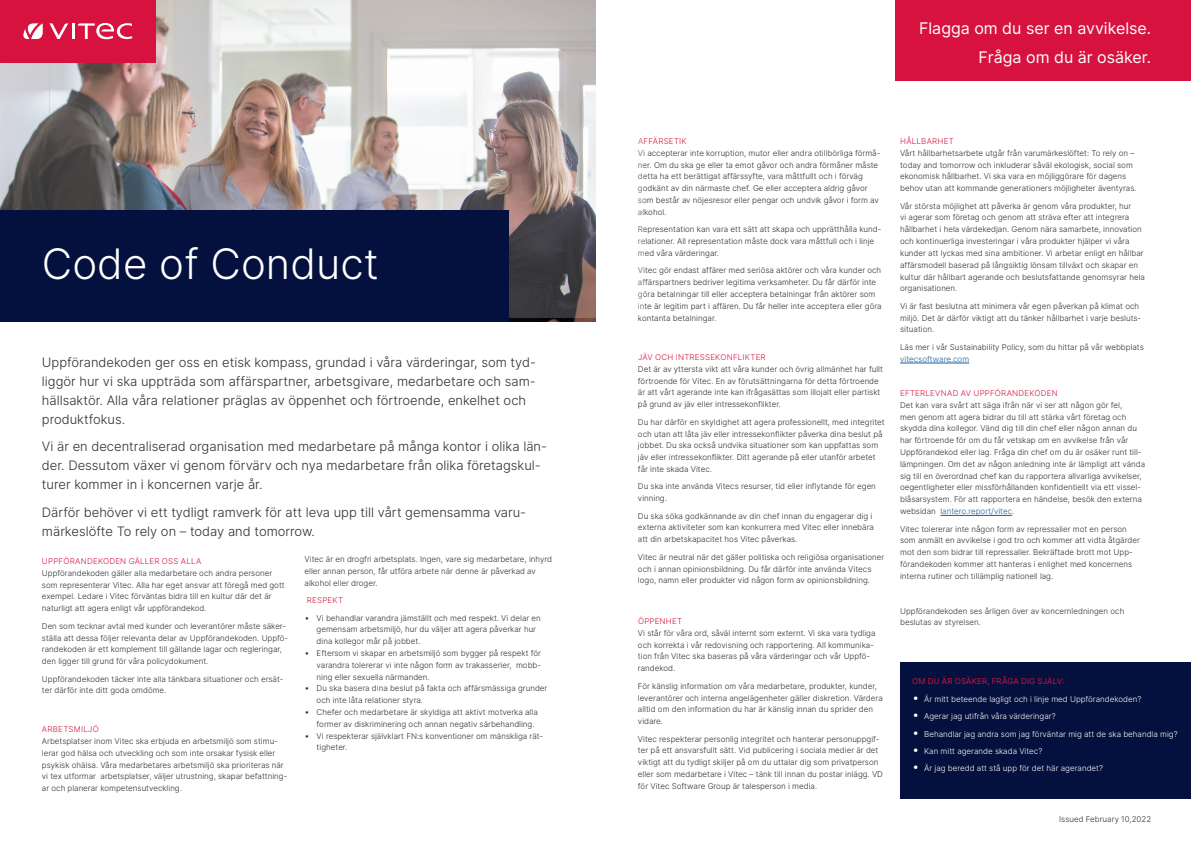
<style>
.page{position:relative;width:1191px;height:842px;background:#fff}
.page>*{position:absolute;margin:0;border:0;box-sizing:border-box;transform-origin:0 0}
.t1{font:300 42px "Inter";color:#fff}
.Preamble_Ingress{font:16px "Inter";color:#fff}
.Ingress{font:300 13px/19px "Inter";color:#2e2f33}
.Bread{font:300 8px/11.8px "Inter";color:#2e2f33}
.t2{font:300 8px "Inter";color:#fff}
.Bread-2{font:300 8px "Inter";letter-spacing:.035em;color:#d7123e}
.t3{font:8px "Inter";letter-spacing:.02em;color:#d7123e}
.s1{font-size:9px}
.s2{color:#175d9e}
.s3{font-size:13px}
</style>
<div class="page">
<div style="left:900px;top:662px;width:291px;height:137px;background:#04103d"></div>
<hr style="left:900px;top:363px;width:69px;height:1px;background:#175d9e">
<hr style="left:940px;top:515px;width:72px;height:1px;background:#175d9e">
<img style="left:0;top:0;width:596px;height:317px">
<div style="left:0;top:210px;width:508px;height:112px;background:#04103d"></div>
<div style="left:895px;top:0;width:296px;height:81px;background:#d7123e"></div>
<div style="left:0;top:0;width:156px;height:63px;background:#d7123e"></div>
<svg style="left:49px;top:23px;width:83px;height:16px"></svg>
<svg style="left:23px;top:23px;width:20px;height:16px"></svg>
<h1 class="t1" style="left:42px;top:234px;width:338px">Code of Conduct</h1>
<p class="Ingress" style="left:42px;top:353px;width:495px">Uppförandekoden ger oss en etisk kompass, grundad i våra värderingar, som tyd&shy;liggör hur vi ska uppträda som affärspartner, arbetsgivare, medarbetare och sam&shy;hällsaktör. Alla våra relationer präglas av öppenhet och förtroende, enkelhet och produktfokus.</p>
<p class="Ingress" style="left:42px;top:437px;width:506px">Vi är en decentraliserad organisation med medarbetare på många kontor i olika län&shy;der. Dessutom växer vi genom förvärv och nya medarbetare från olika företagskul&shy;turer kommer in i koncernen varje år.</p>
<p class="Ingress" style="left:42px;top:503px;width:486px">Därför behöver vi ett tydligt ramverk för att leva upp till vårt gemensamma varu&shy;märkeslöfte To rely on – today and tomorrow.</p>
<h3 class="Bread-2" style="left:42px;top:555px;width:161px">UPPFÖRANDEKODEN GÄLLER OSS ALLA</h3>
<p class="Bread" style="left:42px;top:567px;width:244px">Uppförandekoden gäller alla medarbetare och andra personer som representerar Vitec. Alla har eget ansvar att föregå med gott exempel. Ledare i Vitec förväntas bidra till en kultur där det är naturligt att agera enligt vår uppförandekod.</p>
<p class="Bread" style="left:42px;top:620px;width:248px">Den som tecknar avtal med kunder och leverantörer måste säker&shy;ställa att dessa följer relevanta delar av Uppförandekoden. Uppfö&shy;randekoden är ett komplement till gällande lagar och regleringar, den ligger till grund för våra policydokument.</p>
<p class="Bread" style="left:42px;top:673px;width:243px">Uppförandekoden täcker inte alla tänkbara situationer och ersät&shy;ter därför inte ditt goda omdöme.</p>
<h3 class="Bread-2" style="left:42px;top:723px;width:58px">ARBETSMILJÖ</h3>
<p class="Bread" style="left:42px;top:735px;width:247px">Arbetsplatser inom Vitec ska erbjuda en arbetsmiljö som stimu&shy;lerar god hälsa och utveckling och som inte orsakar fysisk eller psykisk ohälsa. Våra medarbetares arbetsmiljö ska prioriteras när vi tex utformar arbetsplatser, väljer utrustning, skapar befattning&shy;ar och planerar kompetensutveckling.</p>
<p class="Bread" style="left:305px;top:553px;width:249px">Vitec är en drogfri arbetsplats. Ingen, vare sig medarbetare, inhyrd eller annan person, får utföra arbete när denne är påverkad av alkohol eller droger.</p>
<p class="Bread-2" style="left:307px;top:594px;width:38px">RESPEKT</p>
<p class="Bread" style="left:317px;top:612px;width:226px;text-indent:-12px"><span class="s1">•</span> Vi behandlar varandra jämställt och med respekt. Vi delar en gemensam arbetsmiljö, hur du väljer att agera påverkar hur dina kollegor mår på jobbet.</p>
<p class="Bread" style="left:317px;top:647px;width:226px;text-align:justify;text-indent:-12px"><span class="s1">•</span> Eftersom vi skapar en arbetsmiljö som bygger på respekt för varandra tolererar vi inte någon form av trakasserier, mobb&shy;ning eller sexuella närmanden.</p>
<p class="Bread" style="left:317px;top:682px;width:232px;text-indent:-12px"><span class="s1">•</span> Du ska basera dina beslut på fakta och affärsmässiga grunder och inte låta relationer styra.</p>
<p class="Bread" style="left:317px;top:706px;width:223px;text-indent:-12px"><span class="s1">•</span> Chefer och medarbetare är skyldiga att aktivt motverka alla former av diskriminering och annan negativ särbehandling.</p>
<p class="Bread" style="left:317px;top:730px;width:228px;text-indent:-12px"><span class="s1">•</span> Vi respekterar självklart FN:s konventioner om mänskliga rät&shy;tigheter.</p>
<p class="Preamble_Ingress" style="left:919px;top:16px;width:234px">Flagga om du ser en avvikelse.</p>
<p class="Preamble_Ingress" style="left:978px;top:45px;width:174px">Fråga om du är osäker.</p>
<h3 class="Bread-2" style="left:638px;top:135px;width:50px">AFFÄRSETIK</h3>
<p class="Bread" style="left:638px;top:147px;width:244px">Vi accepterar inte korruption, mutor eller andra otillbörliga förmå&shy;ner. Om du ska ge eller ta emot gåvor och andra förmåner måste detta ha ett berättigat affärssyfte, vara måttfullt och i förväg godkänt av din närmaste chef. Ge eller acceptera aldrig gåvor som består av nöjesresor eller pengar och undvik gåvor i form av alkohol.</p>
<p class="Bread" style="left:638px;top:223px;width:245px">Representation kan vara ett sätt att skapa och upprätthålla kund&shy;relationer. All representation måste dock vara måttfull och i linje med våra värderingar.</p>
<p class="Bread" style="left:638px;top:264px;width:245px">Vitec gör endast affärer med seriösa aktörer och våra kunder och affärspartners bedriver legitima verksamheter. Du får därför inte göra betalningar till eller acceptera betalningar från aktörer som inte är legitim part i affären. Du får heller inte acceptera eller göra kontanta betalningar.</p>
<h3 class="Bread-2" style="left:638px;top:351px;width:129px">JÄV OCH INTRESSEKONFLIKTER</h3>
<p class="Bread" style="left:638px;top:363px;width:246px">Det är av yttersta vikt att våra kunder och övrig allmänhet har fullt förtroende för Vitec. En av förutsättningarna för detta förtroende är att vårt agerande inte kan ifrågasättas som illojalt eller partiskt på grund av jäv eller intressekonflikter.</p>
<p class="Bread" style="left:638px;top:416px;width:248px">Du har därför en skyldighet att agera professionellt, med integritet och utan att låta jäv eller intressekonflikter påverka dina beslut på jobbet. Du ska också undvika situationer som kan uppfattas som jäv eller intressekonflikter. Ditt agerande på eller utanför arbetet får inte skada Vitec.</p>
<p class="Bread" style="left:638px;top:480px;width:239px">Du ska inte använda Vitecs resurser, tid eller inflytande för egen vinning.</p>
<p class="Bread" style="left:638px;top:510px;width:237px">Du ska söka godkännande av din chef innan du engagerar dig i externa aktiviteter som kan konkurrera med Vitec eller innebära att din arbetskapacitet hos Vitec påverkas.</p>
<p class="Bread" style="left:638px;top:551px;width:248px">Vitec är neutral när det gäller politiska och religiösa organisationer och i annan opinionsbildning. Du får därför inte använda Vitecs logo, namn eller produkter vid någon form av opinionsbildning.</p>
<h3 class="Bread-2" style="left:638px;top:615px;width:46px">ÖPPENHET</h3>
<p class="Bread" style="left:638px;top:627px;width:239px">Vi står för våra ord, såväl internt som externt. Vi ska vara tydliga och korrekta i vår redovisning och rapportering. All kommunika&shy;tion från Vitec ska baseras på våra värderingar och vår Uppfö&shy;randekod.</p>
<p class="Bread" style="left:638px;top:680px;width:246px">För känslig information om våra medarbetare, produkter, kunder, leverantörer och interna angelägenheter gäller diskretion. Värdera alltid om den information du har är känslig innan du sprider den vidare.</p>
<p class="Bread" style="left:638px;top:733px;width:246px">Vitec respekterar personlig integritet och hanterar personuppgif&shy;ter på ett ansvarsfullt sätt. Vid publicering i sociala medier är det viktigt att du tydligt skiljer på om du uttalar dig som privatperson eller som medarbetare i Vitec – tänk till innan du postar inlägg. VD för Vitec Software Group är talesperson i media.</p>
<h3 class="Bread-2" style="left:900px;top:135px;width:55px">HÅLLBARHET</h3>
<p class="Bread" style="left:900px;top:147px;width:238px">Vårt hållbarhetsarbete utgår från varumärkeslöftet: To rely on – today and tomorrow och inkluderar såväl ekologisk, social som ekonomisk hållbarhet. Vi ska vara en möjliggörare för dagens behov utan att kommande generationers möjligheter äventyras.</p>
<p class="Bread" style="left:900px;top:200px;width:246px">Vår största möjlighet att påverka är genom våra produkter, hur<br>vi agerar som företag och genom att sträva efter att integrera hållbarhet i hela värdekedjan. Genom nära samarbete, innovation och kontinuerliga investeringar i våra produkter hjälper vi våra kunder att lyckas med sina ambitioner. Vi arbetar enligt en hållbar affärsmodell baserad på långsiktig lönsam tillväxt och skapar en kultur där hållbart agerande och beslutsfattande genomsyrar hela organisationen.</p>
<p class="Bread" style="left:900px;top:300px;width:242px">Vi är fast beslutna att minimera vår egen påverkan på klimat och miljö. Det är därför viktigt att du tänker hållbarhet i varje besluts&shy;situation.</p>
<p class="Bread" style="left:900px;top:341px;width:245px">Läs mer i vår Sustainability Policy, som du hittar på vår webbplats <span class="s2">vitecsoftware.com</span></p>
<h3 class="Bread-2" style="left:900px;top:387px;width:159px">EFTERLEVNAD AV UPPFÖRANDEKODEN</h3>
<p class="Bread" style="left:900px;top:399px;width:246px">Det kan vara svårt att säga ifrån när vi ser att någon gör fel,<br>men genom att agera bidrar du till att stärka vårt företag och skydda dina kollegor. Vänd dig till din chef eller någon annan du har förtroende för om du får vetskap om en avvikelse från vår Uppförandekod eller lag. Fråga din chef om du är osäker runt til - lämpningen. Om det av någon anledning inte är lämpligt att vända sig till en överordnad chef kan du rapportera allvarliga avvikelser, oegentligheter eller missförhållanden konfidentiellt via ett vissel&shy;blåsarsystem. För att rapportera en händelse, besök den externa websidan <span class="s2">lantero.report/vitec</span>.</p>
<p class="Bread" style="left:900px;top:523px;width:241px">Vitec tolererar inte någon form av repressalier mot en person som anmält en avvikelse i god tro och kommer att vidta åtgärder mot den som bidrar till repressalier. Bekräftade brott mot Upp&shy;förandekoden kommer att hanteras i enlighet med koncernens interna rutiner och tillämplig nationell lag.</p>
<p class="Bread" style="left:900px;top:605px;width:226px">Uppförandekoden ses årligen över av koncernledningen och beslutas av styrelsen.</p>
<h3 class="t3" style="left:912px;top:675px;width:154px">OM DU ÄR OSÄKER, FRÅGA DIG SJÄLV:</h3>
<p class="t2" style="left:912px;top:693px;width:231px"><span class="s3">•</span> Är mitt beteende lagligt och i linje med Uppförandekoden?</p>
<p class="t2" style="left:912px;top:710px;width:145px"><span class="s3">•</span> Agerar jag utifrån våra värderingar?</p>
<p class="t2" style="left:912px;top:728px;width:267px"><span class="s3">•</span> Behandlar jag andra som jag förväntar mig att de ska behandla mig?</p>
<p class="t2" style="left:912px;top:745px;width:132px"><span class="s3">•</span> Kan mitt agerande skada Vitec?</p>
<p class="t2" style="left:912px;top:763px;width:192px"><span class="s3">•</span> Är jag beredd att stå upp för det här agerandet?</p>
<p class="Bread" style="left:1059px;top:813px;width:94px">Issued February 10,2022</p>
</div>
